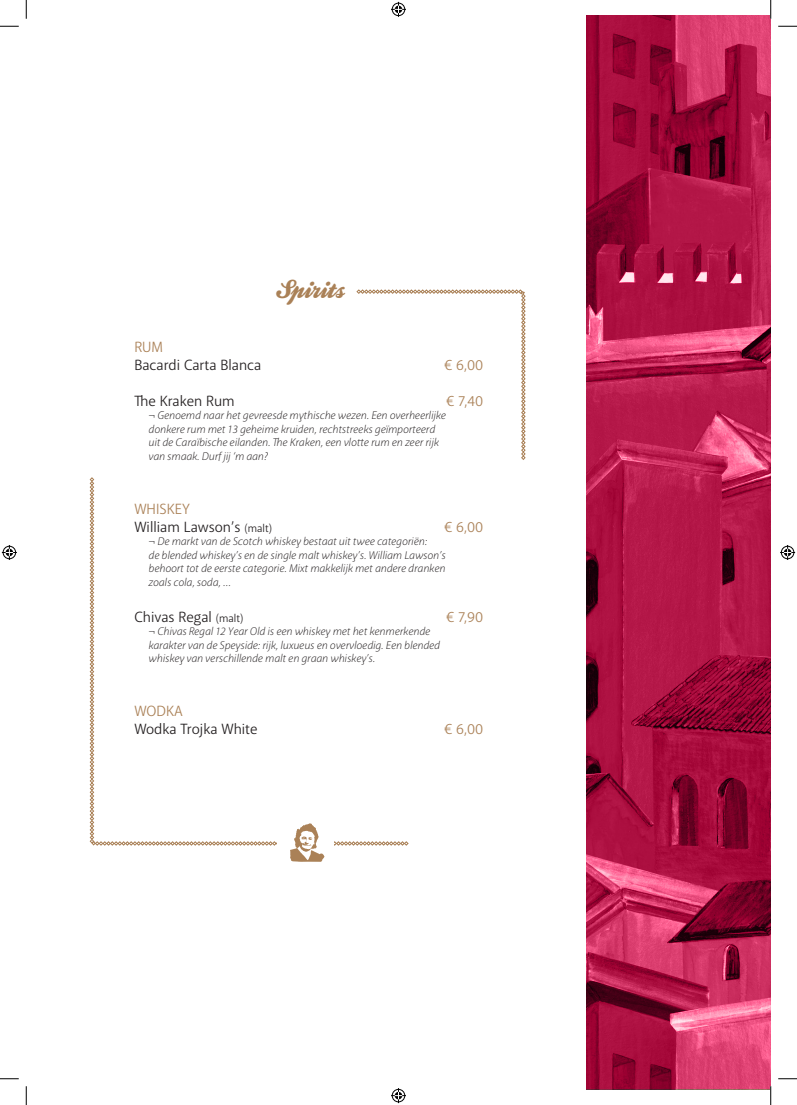
<style>
.page{position:relative;width:797px;height:1105px;background:#fff}
.page>*{position:absolute;margin:0;border:0;box-sizing:border-box;transform-origin:0 0}
.t1{font:italic 27.5px "Kestrel Script";color:#aa8157}
.t2{font:15px/18px "Akagi Pro";color:#231f20}
.t3{font:15px "Akagi Pro";color:#aa8157}
.t4{font:italic 300 11.25px/13.5px "Akagi Pro";color:#231f20}
.s1{color:#aa8157}
.s2{font-size:11.25px}
</style>
<div class="page">
<svg style="left:356px;top:290px;width:169px;height:170px"></svg>
<svg style="left:90px;top:477px;width:318px;height:385px"></svg>
<img style="left:586px;top:16px;width:184px;height:1073px">
<svg style="left:0;top:25px;width:19px;height:2px"></svg>
<svg style="left:778px;top:25px;width:19px;height:2px"></svg>
<svg style="left:0;top:1078px;width:19px;height:1px"></svg>
<svg style="left:778px;top:1078px;width:19px;height:1px"></svg>
<svg style="left:25px;top:0;width:2px;height:19px"></svg>
<svg style="left:25px;top:1086px;width:2px;height:19px"></svg>
<svg style="left:770px;top:0;width:1px;height:19px"></svg>
<svg style="left:770px;top:1086px;width:1px;height:19px"></svg>
<svg style="left:391px;top:2px;width:15px;height:15px"></svg>
<svg style="left:391px;top:1088px;width:15px;height:15px"></svg>
<svg style="left:2px;top:545px;width:15px;height:15px"></svg>
<svg style="left:780px;top:545px;width:15px;height:15px"></svg>
<h1 class="t1" style="left:276px;top:275px;width:69px">Spirits</h1>
<h2 class="t3" style="left:134px;top:337px;width:30px">RUM</h2>
<h2 class="t2" style="left:134px;top:356px;width:128px">Bacardi Carta Blanca</h2>
<h2 class="t3" style="left:444px;top:355px;width:41px">€ 6,00</h2>
<h2 class="t2" style="left:134px;top:392px;width:102px">The Kraken Rum</h2>
<h2 class="t3" style="left:446px;top:391px;width:39px">€ 7,40</h2>
<p class="t4" style="left:148px;top:409px;width:299px">¬ Genoemd naar het gevreesde mythische wezen. Een overheerlijke donkere rum met 13 geheime kruiden, rechtstreeks geïmporteerd uit de Caraïbische eilanden. The Kraken, een vlotte rum en zeer rijk van smaak. Durf jij ‘m aan?</p>
<h2 class="t2" style="left:134px;top:500px;width:139px"><span class="s1">WHISKEY<br></span>William Lawson’s <span class="s2">(malt)</span></h2>
<h2 class="t3" style="left:444px;top:517px;width:41px">€ 6,00</h2>
<p class="t4" style="left:148px;top:535px;width:298px">¬ De markt van de Scotch whiskey bestaat uit twee categoriën:<br>de blended whiskey’s en de single malt whiskey’s. William Lawson’s behoort tot de eerste categorie. Mixt makkelijk met andere dranken zoals cola, soda, …</p>
<h2 class="t2" style="left:134px;top:608px;width:110px">Chivas Regal <span class="s2">(malt)</span></h2>
<h2 class="t3" style="left:446px;top:607px;width:39px">€ 7,90</h2>
<p class="t4" style="left:148px;top:625px;width:293px">¬ Chivas Regal 12 Year Old is een whiskey met het kenmerkende karakter van de Speyside: rijk, luxueus en overvloedig. Een blended whiskey van verschillende malt en graan whiskey’s.</p>
<h2 class="t3" style="left:134px;top:702px;width:50px">WODKA</h2>
<h2 class="t2" style="left:134px;top:720px;width:125px">Wodka Trojka White</h2>
<h2 class="t3" style="left:444px;top:720px;width:41px">€ 6,00</h2>
</div>
